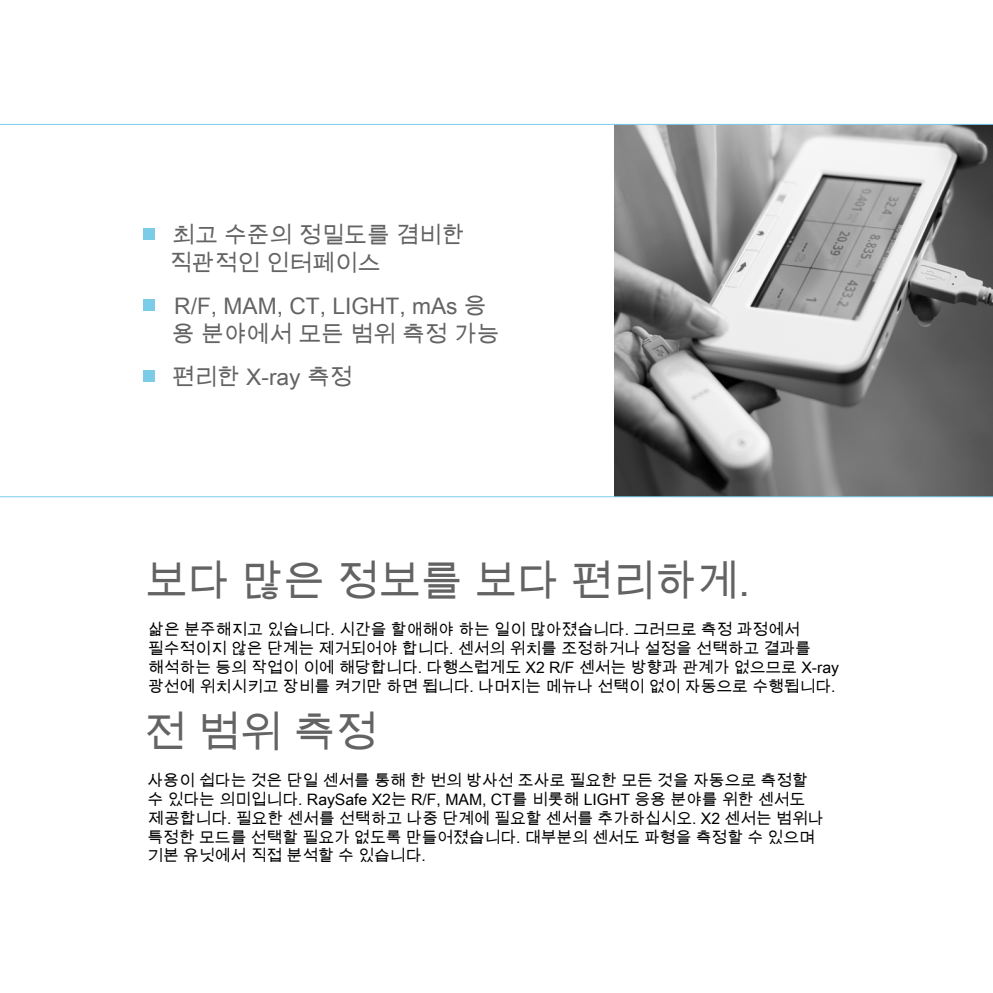
<style>
.page{position:relative;width:993px;height:993px;background:#fff}
.page>*{position:absolute;margin:0;border:0;box-sizing:border-box;transform-origin:0 0}
.Heading{font:42px "Arial Unicode MS";color:#646363}
.t1{font:22.75px/28px "Arial Unicode MS";color:#646363}
.Bodytext_-_Arial_Uni{font:15.75px/18.9px "Arial Unicode MS";color:#000}
.s1{font-family:"Georgia Pro";font-weight:300;font-stretch:condensed;font-size:52.5px;color:#7bcce7}
</style>
<div class="page">
<img style="left:614px;top:125px;width:378px;height:371px">
<hr style="left:0;top:496px;width:992px;height:1px;background:#7bcce7">
<hr style="left:0;top:124px;width:992px;height:1px;background:#7bcce7">
<p class="t1" style="left:169px;top:220px;width:297px;text-indent:-30px"><span class="s1">▪</span> 최고 수준의 정밀도를 겸비한 직관적인 인터페이스</p>
<p class="t1" style="left:172px;top:291px;width:329px;text-indent:-32px"><span class="s1">▪</span> R/F, MAM, CT, LIGHT, mAs 응 용 분야에서 모든 범위 측정 가능</p>
<p class="t1" style="left:139px;top:362px;width:214px"><span class="s1">▪</span> 편리한 X-ray 측정</p>
<p class="Heading" style="left:145px;top:550px;width:606px">보다 많은 정보를 보다 편리하게.</p>
<p class="Bodytext_-_Arial_Uni" style="left:148px;top:619px;width:692px">삶은 분주해지고 있습니다. 시간을 할애해야 하는 일이 많아졌습니다. 그러므로 측정 과정에서 필수적이지 않은 단계는 제거되어야 합니다. 센서의 위치를 조정하거나 설정을 선택하고 결과를 해석하는 등의 작업이 이에 해당합니다. 다행스럽게도 X2 R/F 센서는 방향과 관계가 없으므로 X-ray 광선에 위치시키고 장비를 켜기만 하면 됩니다. 나머지는 메뉴나 선택이 없이 자동으로 수행됩니다.</p>
<p class="Heading" style="left:144px;top:701px;width:235px">전 범위 측정</p>
<p class="Bodytext_-_Arial_Uni" style="left:147px;top:770px;width:677px">사용이 쉽다는 것은 단일 센서를 통해 한 번의 방사선 조사로 필요한 모든 것을 자동으로 측정할 수 있다는 의미입니다. RaySafe X2는 R/F, MAM, CT를 비롯해 LIGHT 응용 분야를 위한 센서도 제공합니다. 필요한 센서를 선택하고 나중 단계에 필요할 센서를 추가하십시오. X2 센서는 범위나 특정한 모드를 선택할 필요가 없도록 만들어졌습니다. 대부분의 센서도 파형을 측정할 수 있으며 기본 유닛에서 직접 분석할 수 있습니다.</p>
</div>
